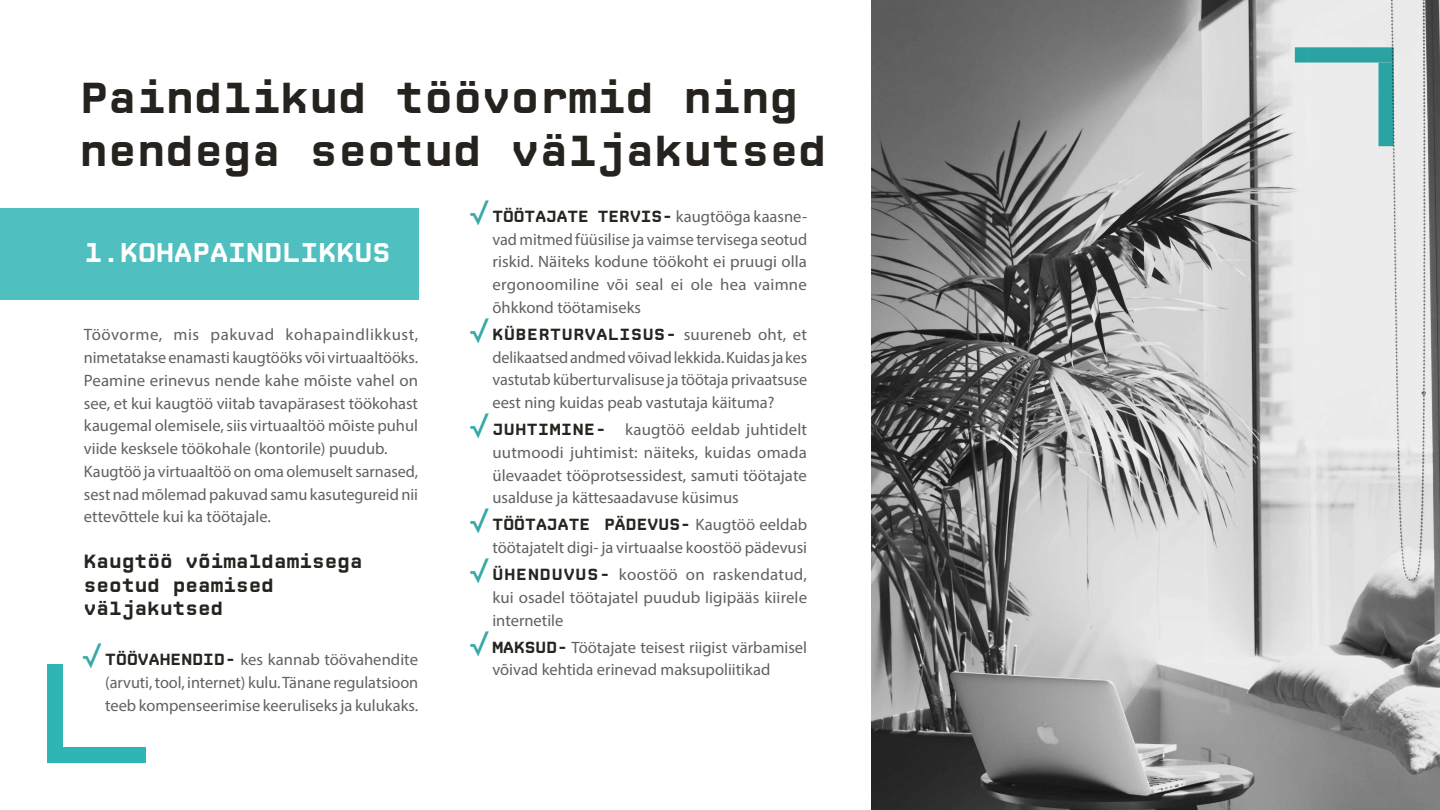
<style>
.page{position:relative;width:1440px;height:810px;background:#fff}
.page>*{position:absolute;margin:0;border:0;box-sizing:border-box;transform-origin:0 0}
.t1{font:700 44.25px/53.1px "CP Mono v 07";color:#26231f}
.t2{font:700 27.75px "CP Mono v 07";color:#fff}
.t3{font:700 19.5px/23.4px "CP Mono v 07";color:#26241f}
.t4{font:16.5px/22.7px "Myriad Pro";color:#606161;text-align:justify}
.t5{font:700 16.5px "CP Mono v 07";letter-spacing:.005em;color:#26241f}
.t6{font:700 16.5px "CP Mono v 07";letter-spacing:.035em;color:#26241f}
.s1{font-family:"Gotham Pro";font-weight:700;font-size:27px;color:#38a8a8}
.s2{font-family:"CP Mono v 07";font-weight:700;color:#26241f}
.s3{font-family:"Gotham Pro";font-size:27px;color:#38a8a8}
.s4{font-family:"Myriad Pro";font-weight:400;color:#606161}
</style>
<div class="page">
<svg style="left:872px;top:0;width:568px;height:810px;background:#a1a1a1"></svg>
<div style="left:0;top:209px;width:419px;height:91px;background:#4fbfbf"></div>
<img style="left:1378px;top:63px;width:16px;height:83px">
<img style="left:1295px;top:47px;width:99px;height:16px">
<div style="left:47px;top:664px;width:15px;height:99px;background:#30b5b5"></div>
<div style="left:47px;top:747px;width:99px;height:16px;background:#30b5b5"></div>
<h1 class="t1" style="left:79px;top:72px;width:749px">Paindlikud töövormid ning nendega seotud väljakutsed</h1>
<h2 class="t2" style="left:84px;top:237px;width:308px">1.KOHAPAINDLIKKUS</h2>
<p class="t4" style="left:84px;top:323px;width:336px;text-align:left">Töövorme, mis pakuvad kohapaindlikkust, nimetatakse enamasti kaugtööks või virtuaaltööks.<br>Peamine erinevus nende kahe mõiste vahel on see, et kui kaugtöö viitab tavapärasest töökohast kaugemal olemisele, siis virtuaaltöö mõiste puhul viide kesksele töökohale (kontorile) puudub.<br>Kaugtöö ja virtuaaltöö on oma olemuselt sarnased, sest nad mõlemad pakuvad samu kasutegureid nii ettevõttele kui ka töötajale.</p>
<p class="t3" style="left:84px;top:550px;width:280px">Kaugtöö võimaldamisega seotud peamised väljakutsed</p>
<p class="t4" style="left:105px;top:648px;width:315px;text-indent:-21px"><span class="s1">√</span> <span class="s2">TÖÖVAHENDID-</span> kes kannab töövahendite (arvuti, tool, internet) kulu. Tänane regulatsioon teeb kompenseerimise keeruliseks ja kulukaks.</p>
<p class="t5" style="left:471px;top:207px;width:337px"><span class="s3">√</span> TÖÖTAJATE TERVIS- <span class="s4">kaugtööga kaasne-</span></p>
<p class="t4" style="left:492px;top:227px;width:316px">vad mitmed füüsilise ja vaimse tervisega seotud riskid. Näiteks kodune töökoht ei pruugi olla ergonoomiline või seal ei ole hea vaimne õhkkond töötamiseks</p>
<p class="t6" style="left:471px;top:325px;width:337px"><span class="s3">√</span> KÜBERTURVALISUS- <span class="s4">suureneb oht, et</span></p>
<p class="t4" style="left:492px;top:345px;width:316px">delikaatsed andmed võivad lekkida. Kuidas ja kes vastutab küberturvalisuse ja töötaja privaatsuse eest ning kuidas peab vastutaja käituma?</p>
<p class="t4" style="left:492px;top:418px;width:316px;text-indent:-21px"><span class="s1">√</span> <span class="s2">JUHTIMINE-</span> kaugtöö eeldab juhtidelt uutmoodi juhtimist: näiteks, kuidas omada ülevaadet tööprotsessidest, samuti töötajate usalduse ja kättesaadavuse küsimus</p>
<p class="t5" style="left:471px;top:515px;width:338px"><span class="s3">√</span> TÖÖTAJATE PÄDEVUS- <span class="s4">Kaugtöö eeldab</span></p>
<p class="t4" style="left:471px;top:534px;width:337px;line-height:27px;text-align:right">töötajatelt digi- ja virtuaalse koostöö pädevusi<br><span class="s1">√</span> <span class="s2">ÜHENDUVUS-</span> koostöö on raskendatud,</p>
<p class="t4" style="left:492px;top:586px;width:316px">kui osadel töötajatel puudub ligipääs kiirele internetile</p>
<p class="t4" style="left:492px;top:635px;width:316px;text-indent:-21px"><span class="s1">√</span> <span class="s2">MAKSUD-</span> Töötajate teisest riigist värbamisel võivad kehtida erinevad maksupoliitikad</p>
</div>
